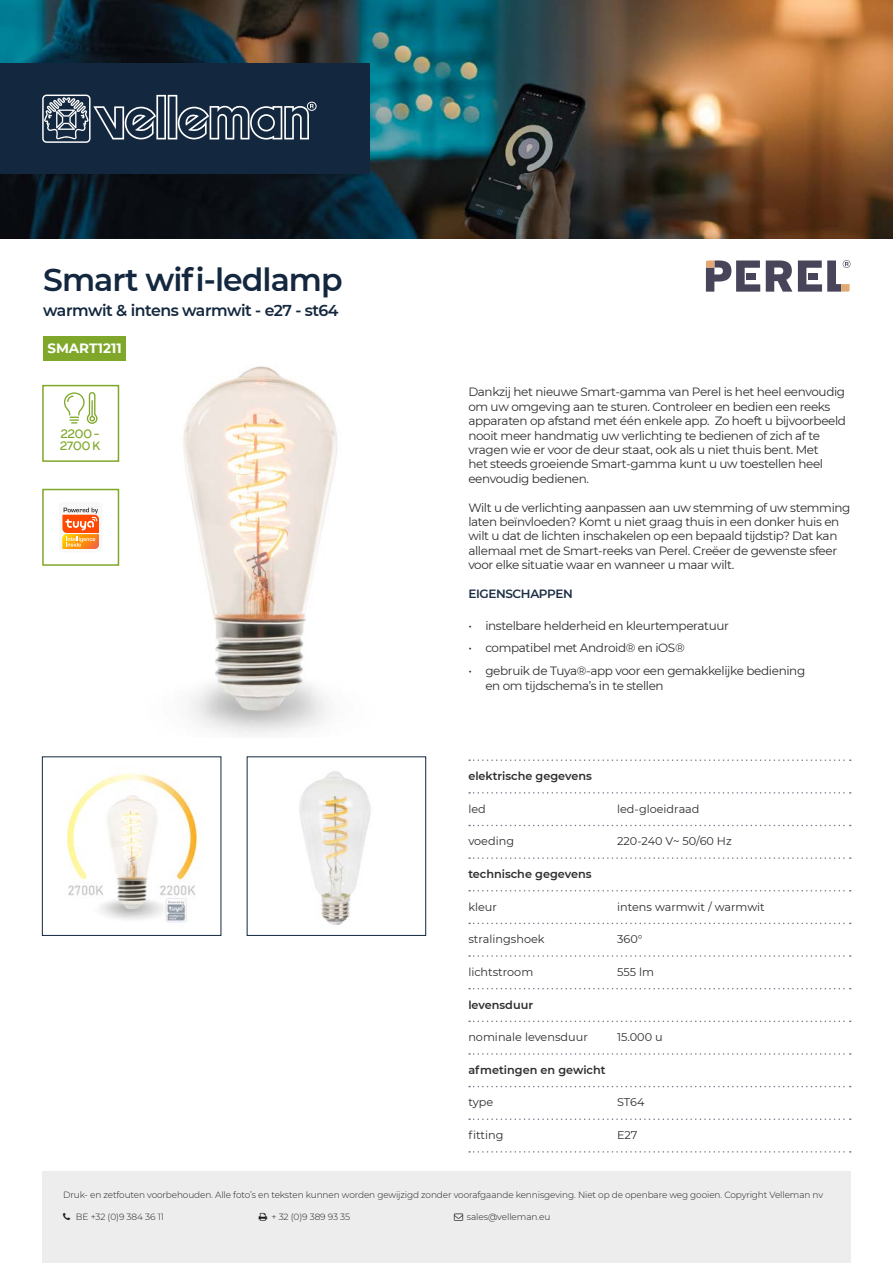
<style>
.page{position:relative;width:893px;height:1263px;background:#fff}
.page>*{position:absolute;margin:0;border:0;box-sizing:border-box;transform-origin:0 0}
.Producttitel{font:600 31.5px "Montserrat";letter-spacing:-.03em;color:#13273e}
.Subtitel{font:600 15.75px "Montserrat";letter-spacing:-.03em;color:#13273e}
.code{font:700 13.5px "Montserrat";color:#fff}
.Text{font:12px/14.4px "Montserrat";letter-spacing:-.03em;color:#2e2d2c}
.Features_title{font:600 12px "Montserrat";letter-spacing:-.03em;color:#1c2d44}
.Icon{font:700 12px/12px "TT Firs";color:#7fa82a}
.Specs_-_level_2{font:11.25px "Montserrat";color:#2e2d2c}
.Specs_-_level_1{font:600 11.25px "Montserrat";color:#2e2d2c}
.t1{font:300 9px "Montserrat";letter-spacing:-.01em;color:#1d1d1b}
</style>
<div class="page">
<img style="left:0;top:0;width:893px;height:238px">
<div style="left:42px;top:1171px;width:809px;height:92px;background:#ededed"></div>
<svg style="left:766px;top:260px;width:26px;height:32px"></svg>
<svg style="left:706px;top:260px;width:54px;height:32px"></svg>
<svg style="left:798px;top:260px;width:52px;height:32px"></svg>
<div style="left:0;top:64px;width:370px;height:110px;background:#13273e"></div>
<svg style="left:42px;top:95px;width:275px;height:48px"></svg>
<img style="left:119px;top:366px;width:218px;height:368px">
<div style="left:42px;top:489px;width:77px;height:77px;border:2px solid #7fa82a"></div>
<div style="left:42px;top:385px;width:77px;height:77px;border:2px solid #7fa82a"></div>
<svg style="left:63px;top:392px;width:35px;height:32px"></svg>
<div style="left:59px;top:502px;width:43px;height:50px;background:#f8f8f8;border-radius:5px"></div>
<svg style="left:62px;top:508px;width:37px;height:41px"></svg>
<div style="left:43px;top:336px;width:83px;height:25px;background:#7fa82a"></div>
<img style="left:299px;top:771px;width:72px;height:154px">
<div style="left:247px;top:756px;width:179px;height:180px;border:1px solid #13273e"></div>
<img style="left:66px;top:773px;width:132px;height:150px">
<div style="left:42px;top:756px;width:179px;height:180px;border:1px solid #13273e"></div>
<svg style="left:469px;top:759px;width:382px;height:2px"></svg>
<svg style="left:469px;top:792px;width:382px;height:2px"></svg>
<svg style="left:469px;top:825px;width:382px;height:1px"></svg>
<svg style="left:469px;top:857px;width:382px;height:2px"></svg>
<svg style="left:469px;top:890px;width:382px;height:1px"></svg>
<svg style="left:469px;top:923px;width:382px;height:1px"></svg>
<svg style="left:469px;top:955px;width:382px;height:2px"></svg>
<svg style="left:469px;top:988px;width:382px;height:1px"></svg>
<svg style="left:469px;top:1020px;width:382px;height:2px"></svg>
<svg style="left:469px;top:1053px;width:382px;height:2px"></svg>
<svg style="left:469px;top:1086px;width:382px;height:1px"></svg>
<svg style="left:469px;top:1118px;width:382px;height:2px"></svg>
<svg style="left:469px;top:1151px;width:382px;height:1px"></svg>
<p class="Producttitel" style="left:43px;top:257px;width:301px">Smart wifi-ledlamp</p>
<p class="Subtitel" style="left:43px;top:299px;width:297px">warmwit &amp; intens warmwit - e27 - st64</p>
<p class="code" style="left:47px;top:339px;width:76px">SMART1211</p>
<p class="Icon" style="left:60px;top:428px;width:42px">2200 -<br>2700 K</p>
<p class="Text" style="left:468px;top:385px;width:379px">Dankzij het nieuwe Smart-gamma van Perel is het heel eenvoudig om uw omgeving aan te sturen. Controleer en bedien een reeks apparaten op afstand met één enkele app. Zo hoeft u bijvoorbeeld nooit meer handmatig uw verlichting te bedienen of zich af te vragen wie er voor de deur staat, ook als u niet thuis bent. Met<br>het steeds groeiende Smart-gamma kunt u uw toestellen heel eenvoudig bedienen.</p>
<p class="Text" style="left:468px;top:500px;width:384px">Wilt u de verlichting aanpassen aan uw stemming of uw stemming laten beïnvloeden? Komt u niet graag thuis in een donker huis en wilt u dat de lichten inschakelen op een bepaald tijdstip? Dat kan allemaal met de Smart-reeks van Perel. Creëer de gewenste sfeer voor elke situatie waar en wanneer u maar wilt.</p>
<p class="Features_title" style="left:468px;top:585px;width:106px">EIGENSCHAPPEN</p>
<p class="Text" style="left:468px;top:618px;width:262px">• instelbare helderheid en kleurtemperatuur</p>
<p class="Text" style="left:468px;top:640px;width:218px">• compatibel met Android® en iOS®</p>
<p class="Text" style="left:485px;top:663px;width:321px;text-indent:-17px">• gebruik de Tuya®-app voor een gemakkelijke bediening en om tijdschema’s in te stellen</p>
<p class="Specs_-_level_1" style="left:468px;top:768px;width:125px">elektrische gegevens</p>
<p class="Specs_-_level_2" style="left:468px;top:801px;width:19px">led</p>
<p class="Specs_-_level_2" style="left:617px;top:801px;width:84px">led-gloeidraad</p>
<p class="Specs_-_level_2" style="left:468px;top:834px;width:47px">voeding</p>
<p class="Specs_-_level_2" style="left:617px;top:834px;width:116px">220-240 V~ 50/60 Hz</p>
<p class="Specs_-_level_1" style="left:468px;top:866px;width:125px">technische gegevens</p>
<p class="Specs_-_level_2" style="left:468px;top:899px;width:30px">kleur</p>
<p class="Specs_-_level_2" style="left:617px;top:899px;width:149px">intens warmwit / warmwit</p>
<p class="Specs_-_level_2" style="left:468px;top:931px;width:78px">stralingshoek</p>
<p class="Specs_-_level_2" style="left:617px;top:931px;width:27px">360°</p>
<p class="Specs_-_level_2" style="left:468px;top:964px;width:66px">lichtstroom</p>
<p class="Specs_-_level_2" style="left:617px;top:964px;width:38px">555 lm</p>
<p class="Specs_-_level_1" style="left:468px;top:996px;width:66px">levensduur</p>
<p class="Specs_-_level_2" style="left:468px;top:1029px;width:121px">nominale levensduur</p>
<p class="Specs_-_level_2" style="left:617px;top:1029px;width:47px">15.000 u</p>
<p class="Specs_-_level_1" style="left:468px;top:1062px;width:139px">afmetingen en gewicht</p>
<p class="Specs_-_level_2" style="left:468px;top:1095px;width:26px">type</p>
<p class="Specs_-_level_2" style="left:617px;top:1095px;width:29px">ST64</p>
<p class="Specs_-_level_2" style="left:468px;top:1127px;width:37px">fitting</p>
<p class="Specs_-_level_2" style="left:617px;top:1127px;width:22px">E27</p>
<p class="t1" style="left:63px;top:1189px;width:762px">Druk- en zetfouten voorbehouden. Alle foto’s en teksten kunnen worden gewijzigd zonder voorafgaande kennisgeving. Niet op de openbare weg gooien. Copyright Velleman nv</p>
<p class="t1" style="left:76px;top:1211px;width:90px">BE +32 (0)9 384 36 11</p>
<p class="t1" style="left:271px;top:1211px;width:80px">+ 32 (0)9 389 93 35</p>
<p class="t1" style="left:467px;top:1211px;width:85px">sales@velleman.eu</p>
</div>
